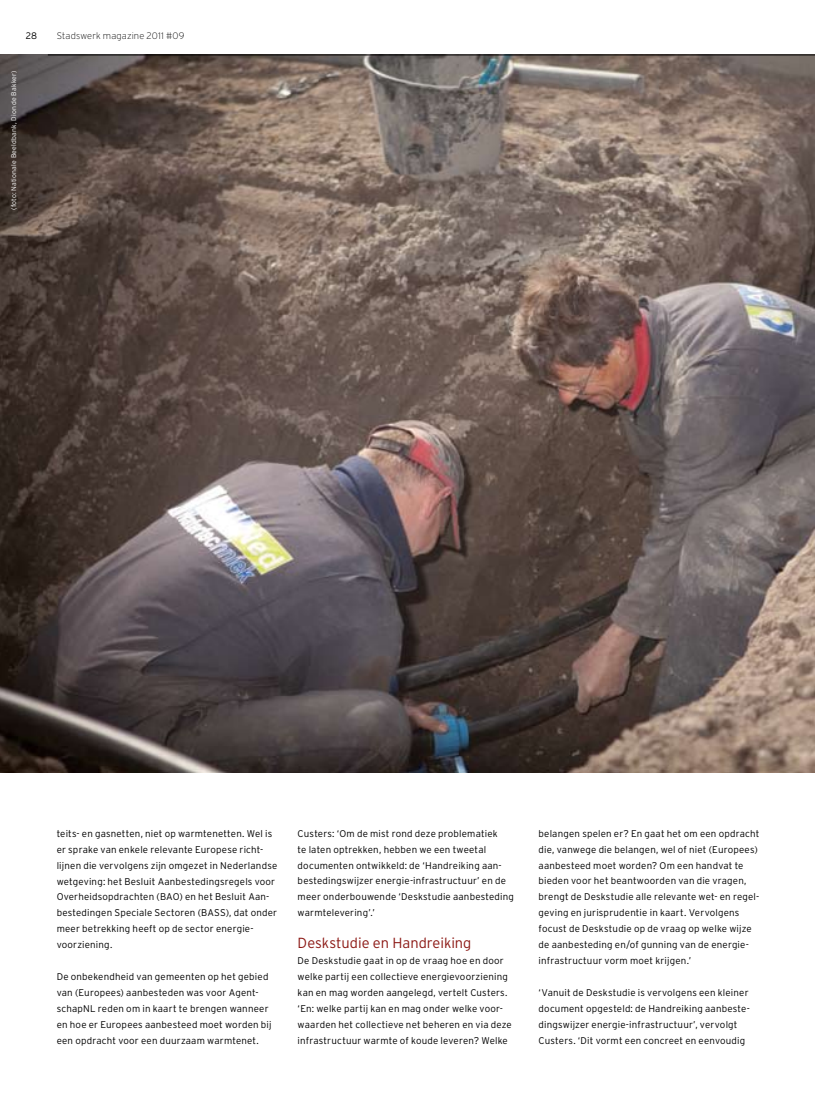
<style>
.page{position:relative;width:815px;height:1099px;background:#fff}
.page>*{position:absolute;margin:0;border:0;box-sizing:border-box;transform-origin:0 0}
.t1{font:300 14.62px "Interstate";color:#8c1915}
.t2{font:300 9.75px/16px "Interstate";letter-spacing:.02em;color:#000}
.t3{font:200 9.38px "Interstate";letter-spacing:.015em;color:#000}
.t4{font:300 9.38px "Interstate";color:#000}
.t5{font:300 6.88px "Interstate";letter-spacing:.03em;color:#fff}
</style>
<div class="page">
<img style="left:0;top:55px;width:815px;height:717px">
<hr style="left:48px;top:55px;width:767px;height:1px;background:#000">
<p class="t4" style="left:26px;top:30px;width:13px">28</p>
<p class="t3" style="left:57px;top:31px;width:129px">Stadswerk magazine 2011 #09</p>
<p class="t5" style="left:10px;top:210px;width:140px;rotate:-90deg">(foto: Nationale Beeldbank, Dion de Bakker)</p>
<p class="t2" style="left:57px;top:825px;width:222px">teits- en gasnetten, niet op warmtenetten. Wel is er sprake van enkele relevante Europese richt&shy;lijnen die vervolgens zijn omgezet in Nederlandse wetgeving: het Besluit Aanbestedingsregels voor Overheidsopdrachten (BAO) en het Besluit Aan&shy;bestedingen Speciale Sectoren (BASS), dat onder meer betrekking heeft op de sector energie&shy;voorziening.</p>
<p class="t2" style="left:57px;top:968px;width:216px">De onbekendheid van gemeenten op het gebied van (Europees) aanbesteden was voor Agent&shy;schapNL reden om in kaart te brengen wanneer en hoe er Europees aanbesteed moet worden bij een opdracht voor een duurzaam warmtenet.</p>
<p class="t2" style="left:298px;top:825px;width:218px">Custers: ‘Om de mist rond deze problematiek<br>te laten optrekken, hebben we een tweetal documenten ontwikkeld: de ‘Handreiking aan&shy;bestedingswijzer energie-infrastructuur’ en de meer onderbouwende ‘Deskstudie aanbesteding warmtelevering’.’</p>
<h1 class="t1" style="left:298px;top:934px;width:175px">Deskstudie en Handreiking</h1>
<p class="t2" style="left:298px;top:952px;width:216px">De Deskstudie gaat in op de vraag hoe en door welke partij een collectieve energievoorziening kan en mag worden aangelegd, vertelt Custers. ‘En: welke partij kan en mag onder welke voor&shy;waarden het collectieve net beheren en via deze infrastructuur warmte of koude leveren? Welke</p>
<p class="t2" style="left:539px;top:825px;width:222px">belangen spelen er? En gaat het om een opdracht die, vanwege die belangen, wel of niet (Europees) aanbesteed moet worden? Om een handvat te bieden voor het beantwoorden van die vragen, brengt de Deskstudie alle relevante wet- en regel&shy;geving en jurisprudentie in kaart. Vervolgens focust de Deskstudie op de vraag op welke wijze de aanbesteding en/of gunning van de energie&shy;infrastructuur vorm moet krijgen.’</p>
<p class="t2" style="left:539px;top:984px;width:213px">‘Vanuit de Deskstudie is vervolgens een kleiner document opgesteld: de Handreiking aanbeste&shy;dingswijzer energie-infrastructuur’, vervolgt Custers. ‘Dit vormt een concreet en eenvoudig</p>
</div>
